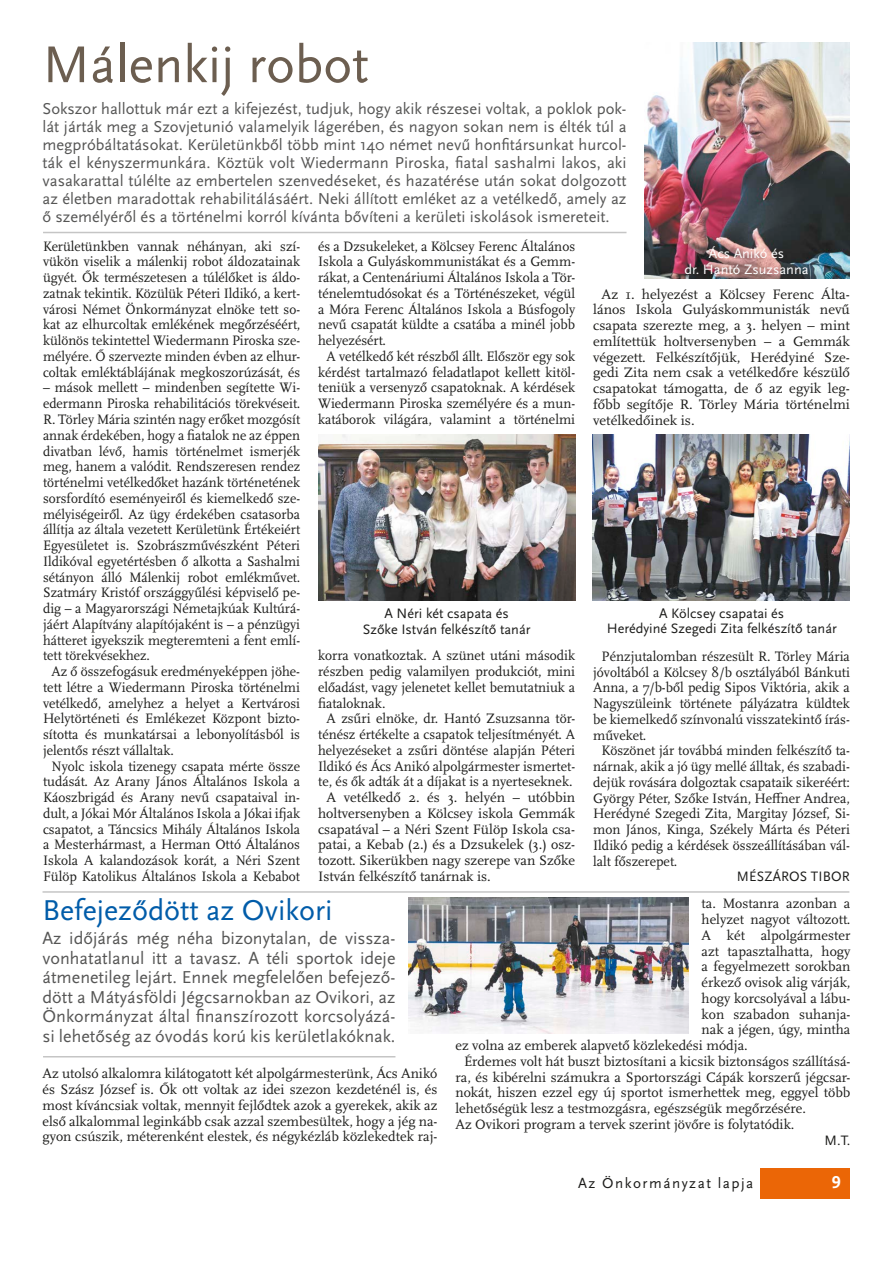
<style>
.page{position:relative;width:893px;height:1263px;background:#fff}
.page>*{position:absolute;margin:0;border:0;box-sizing:border-box;transform-origin:0 0}
.Cím_36{font:54px "Scala Sans Pro";color:#6c5e50}
.Cím_24{font:30px "Scala Sans Pro";color:#005ca9}
.Lead_13-15{font:18px/19.5px "Scala Sans Pro";color:#565655;text-align:justify}
.t1{font:700 18px "Scala Sans Pro";color:#fff}
.Lead_13-15-2{font:16.5px/18px "Scala Sans Pro";color:#565655;text-align:justify}
.t2{font:15px "Scala Sans Pro";letter-spacing:.1em;color:#1c1c1a}
.Szöveg_Beljebb2p{font:14.25px/15.8px "Scala Pro";color:#1c1c1a;text-align:justify}
.Szöveg{font:14.25px/15.8px "Scala Pro";color:#1c1c1a;text-align:justify;scale:.96 1}
.Szöveg-2{font:14.25px/15.8px "Scala Pro";color:#1c1c1a;text-align:justify}
.képalá_középre_sans{font:14.25px "Scala Sans Pro";color:#1c1c1a}
.képalá_középre_sans-2{font:14.25px "Scala Sans Pro";color:#fff}
.Szerző_jobbra{font:14.25px "Scala Sans Pro";letter-spacing:.01em;color:#1c1c1a}
</style>
<div class="page">
<div style="left:760px;top:1168px;width:89px;height:31px;background:#eb6606"></div>
<img style="left:645px;top:43px;width:205px;height:236px">
<img style="left:318px;top:434px;width:257px;height:167px">
<img style="left:593px;top:434px;width:257px;height:167px">
<hr style="left:43px;top:232px;width:583px;height:1px;background:#c5c5c5">
<hr style="left:43px;top:891px;width:806px;height:2px;background:#c5c5c5">
<img style="left:408px;top:898px;width:281px;height:135px">
<hr style="left:43px;top:1056px;width:352px;height:1px;background:#c5c5c5">
<p class="Cím_36" style="left:43px;top:33px;width:328px">Málenkij robot</p>
<p class="Lead_13-15-2" style="left:43px;top:99px;width:585px">Sokszor hallottuk már ezt a kifejezést, tudjuk, hogy akik részesei voltak, a poklok pok&shy;lát járták meg a Szovjetunió valamelyik lágerében, és nagyon sokan nem is élték túl a megpróbáltatásokat. Kerületünkből több mint 140 német nevű honfitársunkat hurcol&shy;ták el kényszermunkára. Köztük volt Wiedermann Piroska, fiatal sashalmi lakos, aki vasakarattal túlélte az embertelen szenvedéseket, és hazatérése után sokat dolgozott az életben maradottak rehabilitálásáért. Neki állított emléket az a vetélkedő, amely az ő személyéről és a történelmi korról kívánta bővíteni a kerületi iskolások ismereteit.</p>
<p class="Szöveg" style="left:43px;top:238px;width:269px">Kerületünkben vannak néhányan, aki szí&shy;vükön viselik a málenkij robot áldozatainak ügyét. Ők természetesen a túlélőket is áldo&shy;zatnak tekintik. Közülük Péteri Ildikó, a kert&shy;városi Német Önkormányzat elnöke tett so&shy;kat az elhurcoltak emlékének megőrzéséért, különös tekintettel Wiedermann Piroska sze&shy;mélyére. Ő szervezte minden évben az elhur&shy;coltak emléktáblájának megkoszorúzását, és</p>
<p class="Szöveg" style="left:43px;top:380px;width:269px">– mások mellett – mindenben segítette Wi&shy;edermann Piroska rehabilitációs törekvéseit.<br>R. Törley Mária szintén nagy erőket mozgósít annak érdekében, hogy a fiatalok ne az éppen divatban lévő, hamis történelmet ismerjék meg, hanem a valódit. Rendszeresen rendez történelmi vetélkedőket hazánk történetének sorsfordító eseményeiről és kiemelkedő sze&shy;mélyiségeiről. Az ügy érdekében csatasorba állítja az általa vezetett Kerületünk Értékeiért Egyesületet is. Szobrászművészként Péteri Ildikóval egyetértésben ő alkotta a Sashalmi sétányon álló Málenkij robot emlékművet.<br>Szatmáry Kristóf országgyűlési képviselő pe&shy;dig – a Magyarországi Németajkúak Kultúrá&shy;jáért Alapítvány alapítójaként is – a pénzügyi hátteret igyekszik megteremteni a fent emlí&shy;tett törekvésekhez.</p>
<p class="Szöveg_Beljebb2p" style="left:43px;top:664px;width:259px;text-indent:9px">Az ő összefogásuk eredményeképpen jöhe&shy;tett létre a Wiedermann Piroska történelmi vetélkedő, amelyhez a helyet a Kertvárosi Helytörténeti és Emlékezet Központ bizto&shy;sította és munkatársai a lebonyolításból is jelentős részt vállaltak.</p>
<p class="Szöveg_Beljebb2p" style="left:43px;top:758px;width:259px;text-align:center">Nyolc iskola tizenegy csapata mérte össze tudását. Az Arany János Általános Iskola a Káoszbrigád és Arany nevű csapataival in&shy;dult, a Jókai Mór Általános Iskola a Jókai ifjak csapatot, a Táncsics Mihály Általános Iskola a Mesterhármast, a Herman Ottó Általános Iskola A kalandozások korát, a Néri Szent Fülöp Katolikus Általános Iskola a Kebabot</p>
<p class="Szöveg_Beljebb2p" style="left:318px;top:238px;width:259px">és a Dzsukeleket, a Kölcsey Ferenc Általános Iskola a Gulyáskommunistákat és a Gemm&shy;rákat, a Centenáriumi Általános Iskola a Tör&shy;ténelemtudósokat és a Történészeket, végül a Móra Ferenc Általános Iskola a Búsfogoly nevű csapatát küldte a csatába a minél jobb helyezésért.</p>
<p class="Szöveg_Beljebb2p" style="left:318px;top:349px;width:259px;text-align:center">A vetélkedő két részből állt. Először egy sok kérdést tartalmazó feladatlapot kellett kitöl&shy;teniük a versenyző csapatoknak. A kérdések Wiedermann Piroska személyére és a mun&shy;katáborok világára, valamint a történelmi</p>
<p class="képalá_középre_sans-2" style="left:709px;top:245px;width:77px">Ács Anikó és</p>
<p class="képalá_középre_sans-2" style="left:684px;top:261px;width:126px">dr. Hantó Zsuzsanna</p>
<p class="Szöveg_Beljebb2p" style="left:593px;top:286px;width:258px;text-indent:9px">Az 1. helyezést a Kölcsey Ferenc Álta&shy;lános Iskola Gulyáskommunisták nevű csapata szerezte meg, a 3. helyen – mint említettük holtversenyben – a Gemmák végezett. Felkészítőjük, Herédyiné Sze&shy;gedi Zita nem csak a vetélkedőre készülő csapatokat támogatta, de ő az egyik leg&shy;főbb segítője R. Törley Mária történelmi vetélkedőinek is.</p>
<p class="képalá_középre_sans" style="left:385px;top:605px;width:126px">A Néri két csapata és</p>
<p class="képalá_középre_sans" style="left:363px;top:621px;width:169px">Szőke István felkészítő tanár</p>
<p class="Szöveg_Beljebb2p" style="left:318px;top:648px;width:259px">korra vonatkoztak. A szünet utáni második részben pedig valamilyen produkciót, mini előadást, vagy jelenetet kellet bemutatniuk a fiataloknak.</p>
<p class="Szöveg_Beljebb2p" style="left:318px;top:711px;width:259px;text-align:center">A zsűri elnöke, dr. Hantó Zsuzsanna tör&shy;ténész értékelte a csapatok teljesítményét. A helyezéseket a zsűri döntése alapján Péteri Ildikó és Ács Anikó alpolgármester ismertet&shy;te, és ők adták át a díjakat is a nyerteseknek.</p>
<p class="Szöveg_Beljebb2p" style="left:318px;top:790px;width:259px;text-indent:9px">A vetélkedő 2. és 3. helyén – utóbbin holtversenyben a Kölcsey iskola Gemmák csapatával – a Néri Szent Fülöp Iskola csa&shy;patai, a Kebab (2.) és a Dzsukelek (3.) osz&shy;tozott. Sikerükben nagy szerepe van Szőke István felkészítő tanárnak is.</p>
<p class="képalá_középre_sans" style="left:659px;top:604px;width:127px">A Kölcsey csapatai és</p>
<p class="képalá_középre_sans" style="left:607px;top:620px;width:232px">Herédyiné Szegedi Zita felkészítő tanár</p>
<p class="Szöveg_Beljebb2p" style="left:593px;top:648px;width:258px;text-indent:9px">Pénzjutalomban részesült R. Törley Mária jóvoltából a Kölcsey 8/b osztályából Bánkuti Anna, a 7/b-ből pedig Sipos Viktória, akik a Nagyszüleink története pályázatra küldtek be kiemelkedő színvonalú visszatekintő írás&shy;műveket.</p>
<p class="Szöveg_Beljebb2p" style="left:593px;top:743px;width:258px;text-indent:9px">Köszönet jár továbbá minden felkészítő ta&shy;nárnak, akik a jó ügy mellé álltak, és szabadi&shy;dejük rovására dolgoztak csapataik sikeréért:<br>György Péter, Szőke István, Heffner Andrea, Herédyné Szegedi Zita, Margitay József, Si&shy;mon János, Kinga, Székely Márta és Péteri Ildikó pedig a kérdések összeállításában vál&shy;lalt főszerepet.</p>
<p class="Szerző_jobbra" style="left:737px;top:868px;width:114px">MÉSZÁROS TIBOR</p>
<p class="Cím_24" style="left:43px;top:893px;width:292px">Befejeződött az Ovikori</p>
<p class="Lead_13-15" style="left:43px;top:928px;width:354px">Az időjárás még néha bizonytalan, de vissza&shy;vonhatatlanul itt a tavasz. A téli sportok ideje átmenetileg lejárt. Ennek megfelelően befejező&shy;dött a Mátyásföldi Jégcsarnokban az Ovikori, az Önkormányzat által finanszírozott korcsolyázá&shy;si lehetőség az óvodás korú kis kerületlakóknak.</p>
<p class="Szöveg-2" style="left:43px;top:1066px;width:396px">Az utolsó alkalomra kilátogatott két alpolgármesterünk, Ács Anikó és Szász József is. Ők ott voltak az idei szezon kezdeténél is, és most kíváncsiak voltak, mennyit fejlődtek azok a gyerekek, akik az első alkalommal leginkább csak azzal szembesültek, hogy a jég na&shy;gyon csúszik, méterenként elestek, és négykézláb közlekedtek raj-</p>
<p class="Szöveg-2" style="left:702px;top:896px;width:150px">ta. Mostanra azonban a</p>
<p class="Szöveg-2" style="left:702px;top:912px;width:150px">helyzet nagyot változott.</p>
<p class="Szöveg-2" style="left:702px;top:927px;width:150px">A két alpolgármester</p>
<p class="Szöveg-2" style="left:702px;top:943px;width:150px">azt tapasztalhatta, hogy</p>
<p class="Szöveg-2" style="left:702px;top:959px;width:150px">a fegyelmezett sorokban</p>
<p class="Szöveg-2" style="left:702px;top:975px;width:150px">érkező ovisok alig várják,</p>
<p class="Szöveg-2" style="left:702px;top:990px;width:150px">hogy korcsolyával a lábu-</p>
<p class="Szöveg-2" style="left:702px;top:1006px;width:150px">kon szabadon suhanja-</p>
<p class="Szöveg-2" style="left:702px;top:1022px;width:150px">nak a jégen, úgy, mintha</p>
<p class="Szöveg-2" style="left:455px;top:1038px;width:294px">ez volna az emberek alapvető közlekedési módja.</p>
<p class="Szöveg_Beljebb2p" style="left:455px;top:1053px;width:396px;text-indent:9px">Érdemes volt hát buszt biztosítani a kicsik biztonságos szállításá&shy;ra, és kibérelni számukra a Sportországi Cápák korszerű jégcsar&shy;nokát, hiszen ezzel egy új sportot ismerhettek meg, eggyel több lehetőségük lesz a testmozgásra, egészségük megőrzésére.</p>
<p class="Szöveg-2" style="left:455px;top:1116px;width:340px">Az Ovikori program a tervek szerint jövőre is folytatódik.</p>
<p class="Szerző_jobbra" style="left:824px;top:1132px;width:27px">M.T.</p>
<p class="t2" style="left:578px;top:1174px;width:177px">Az Önkormányzat lapja</p>
<p class="t1" style="left:832px;top:1172px;width:10px">9</p>
</div>
